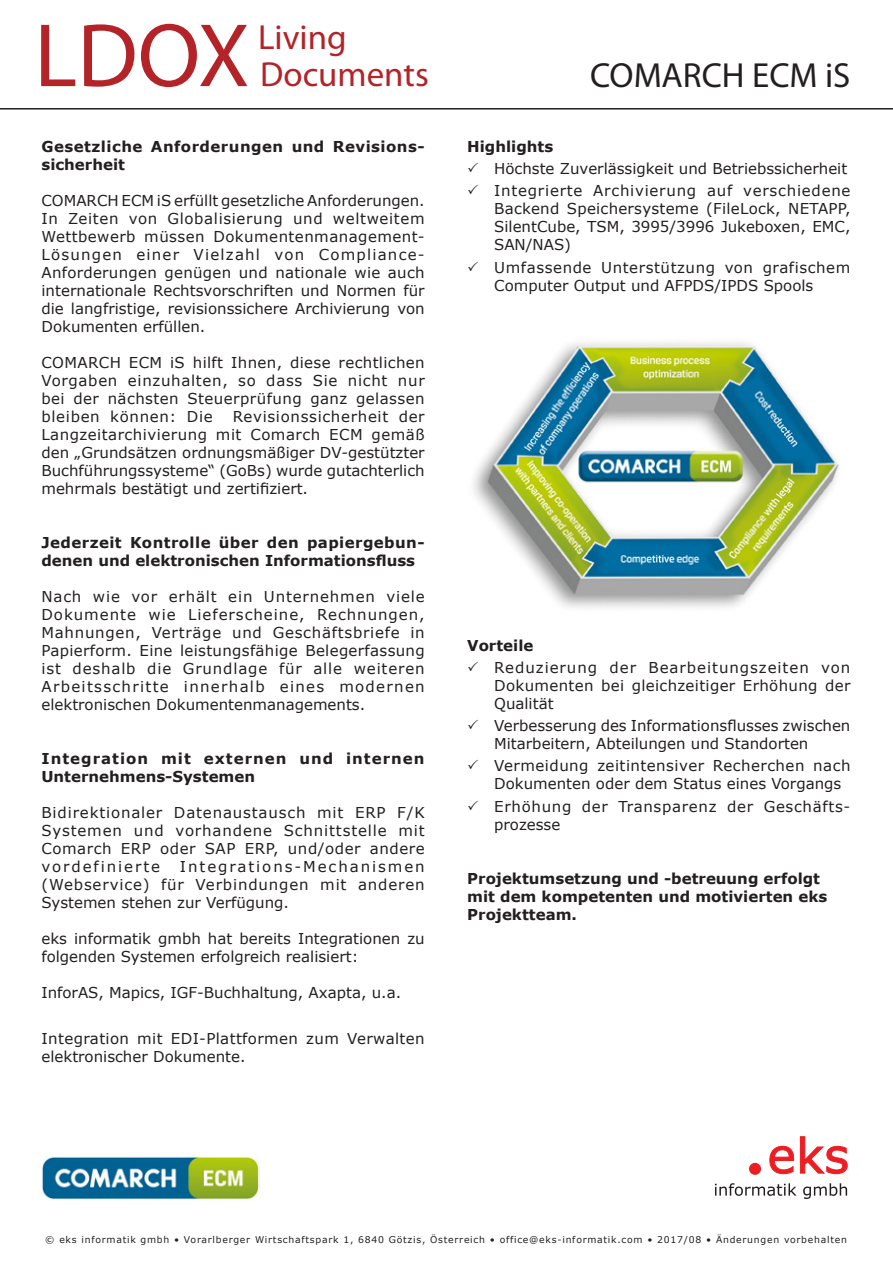
<style>
.page{position:relative;width:893px;height:1263px;background:#fff}
.page>*{position:absolute;margin:0;border:0;box-sizing:border-box;transform-origin:0 0}
.t1{font:90.75px "Myriad Pro";color:#b32328}
.t2{font:34.95px "Myriad Pro";color:#b32328}
.t3{font:34.95px "Myriad Pro";color:#231f20}
.Standardtext{font:15px/18px "Verdana";color:#231f20;text-align:justify}
.Standardtext-2{font:700 15px/18px "Verdana";color:#231f20}
.Standardtext-3{font:15px/18px "Verdana";letter-spacing:.04em;color:#231f20}
.Standardtext-4{font:15px/18px "Verdana";letter-spacing:.025em;color:#231f20}
.Standardtext-5{font:700 15px/18px "Verdana";letter-spacing:.07em;color:#231f20}
.Standardtext-6{font:700 15px/18px "Verdana";letter-spacing:.03em;color:#231f20}
.Standardtext-7{font:15px/18px "Verdana";letter-spacing:.045em;color:#231f20}
.t4{font:9.3px "Verdana";letter-spacing:.08em;color:#231f20}
</style>
<div class="page">
<svg style="left:769px;top:1136px;width:79px;height:38px"></svg>
<div style="left:750px;top:1163px;width:10px;height:11px;background:#ee1d23;border-radius:50%"></div>
<div style="left:749px;top:1163px;width:12px;height:12px;border:1px solid #ee1d23;border-radius:50%"></div>
<svg style="left:715px;top:1183px;width:81px;height:13px"></svg>
<svg style="left:803px;top:1183px;width:44px;height:16px"></svg>
<hr style="left:0;top:108px;width:893px;height:2px;background:#231f20">
<img style="left:40px;top:1156px;width:220px;height:44px">
<img style="left:473px;top:342px;width:366px;height:266px">
<h1 class="t1" style="left:34px;top:0;width:217px">LDOX</h1>
<h2 class="t2" style="left:258px;top:16px;width:90px">Living</h2>
<h2 class="t2" style="left:260px;top:53px;width:170px">Documents</h2>
<p class="Standardtext-6" style="left:41px;top:137px;width:385px">Gesetzliche Anforderungen und Revisions&shy;sicherheit</p>
<p class="Standardtext" style="left:41px;top:191px;width:385px">COMARCH ECM iS erfüllt gesetzliche Anforderungen.<br>In Zeiten von Globalisierung und weltweitem Wettbewerb müssen Dokumentenmanagement-Lösungen einer Vielzahl von Compliance-Anforderungen genügen und nationale wie auch internationale Rechtsvorschriften und Normen für die langfristige, revisionssichere Archivierung von Dokumenten erfüllen.</p>
<p class="Standardtext" style="left:41px;top:353px;width:385px">COMARCH ECM iS hilft Ihnen, diese rechtlichen Vorgaben einzuhalten, so dass Sie nicht nur bei der nächsten Steuerprüfung ganz gelassen bleiben können: Die</p>
<p class="Standardtext" style="left:41px;top:407px;width:385px;text-indent:191px">Revisionssicherheit der Langzeitarchivierung mit Comarch ECM gemäß den „Grundsätzen ordnungsmäßiger DV-gestützter Buchführungssysteme“ (GoBs) wurde gutachterlich mehrmals bestätigt und zertifiziert.</p>
<p class="Standardtext-2" style="left:41px;top:533px;width:385px">Jederzeit Kontrolle über den papiergebun&shy;denen und elektronischen Informationsfluss</p>
<p class="Standardtext" style="left:41px;top:587px;width:385px">Nach wie vor erhält ein Unternehmen viele Dokumente wie Lieferscheine, Rechnungen, Mahnungen, Verträge und Geschäftsbriefe in Papierform. Eine leistungsfähige Belegerfassung ist deshalb die Grundlage für alle weiteren Arbeitsschritte innerhalb eines modernen elektronischen Dokumentenmanagements.</p>
<p class="Standardtext-5" style="left:41px;top:749px;width:385px">Integration mit externen und internen<br>Unternehmens-Systemen</p>
<p class="Standardtext" style="left:41px;top:803px;width:385px">Bidirektionaler Datenaustausch mit ERP F/K Systemen und vorhandene Schnittstelle mit Comarch ERP oder SAP ERP, und/oder andere vordefinierte</p>
<p class="Standardtext" style="left:41px;top:857px;width:385px;text-indent:138px">Integrations-Mechanismen (Webservice) für Verbindungen mit anderen Systemen stehen zur Verfügung.</p>
<p class="Standardtext" style="left:41px;top:929px;width:385px">eks informatik gmbh hat bereits Integrationen zu folgenden Systemen erfolgreich realisiert:</p>
<p class="Standardtext" style="left:41px;top:983px;width:361px">InforAS, Mapics, IGF-Buchhaltung, Axapta, u.a.</p>
<p class="Standardtext-4" style="left:41px;top:1029px;width:385px">Integration mit EDI-Plattformen zum Verwalten elektronischer Dokumente.</p>
<p class="t3" style="left:590px;top:54px;width:262px">COMARCH ECM iS</p>
<p class="Standardtext-2" style="left:467px;top:137px;width:88px">Highlights</p>
<p class="Standardtext" style="left:467px;top:159px;width:382px">✓ Höchste Zuverlässigkeit und Betriebssicherheit</p>
<p class="Standardtext" style="left:494px;top:182px;width:358px;text-indent:-27px">✓ Integrierte Archivierung auf verschiedene Backend Speichersysteme (FileLock, NETAPP, SilentCube, TSM, 3995/3996 Jukeboxen, EMC, SAN/NAS)</p>
<p class="Standardtext-3" style="left:494px;top:258px;width:358px;text-indent:-27px">✓ Umfassende Unterstützung von grafischem<br>Computer Output und AFPDS/IPDS Spools</p>
<p class="Standardtext-2" style="left:467px;top:636px;width:68px">Vorteile</p>
<p class="Standardtext" style="left:494px;top:658px;width:358px;text-indent:-27px">✓ Reduzierung der Bearbeitungszeiten von Dokumenten bei gleichzeitiger Erhöhung der Qualität</p>
<p class="Standardtext" style="left:494px;top:716px;width:358px;text-indent:-27px">✓ Verbesserung des Informationsflusses zwischen<br>Mitarbeitern, Abteilungen und Standorten</p>
<p class="Standardtext" style="left:494px;top:757px;width:358px;text-indent:-27px">✓ Vermeidung zeitintensiver Recherchen nach<br>Dokumenten oder dem Status eines Vorgangs</p>
<p class="Standardtext-7" style="left:494px;top:797px;width:358px;text-indent:-27px">✓ Erhöhung der Transparenz der Geschäfts&shy;prozesse</p>
<p class="Standardtext-2" style="left:467px;top:869px;width:362px">Projektumsetzung und -betreuung erfolgt mit dem kompetenten und motivierten eks<br>Projektteam.</p>
<p class="t4" style="left:45px;top:1233px;width:803px">© eks informatik gmbh • Vorarlberger Wirtschaftspark 1, 6840 Götzis, Österreich • office@eks-informatik.com • 2017/08 • Änderungen vorbehalten</p>
</div>
